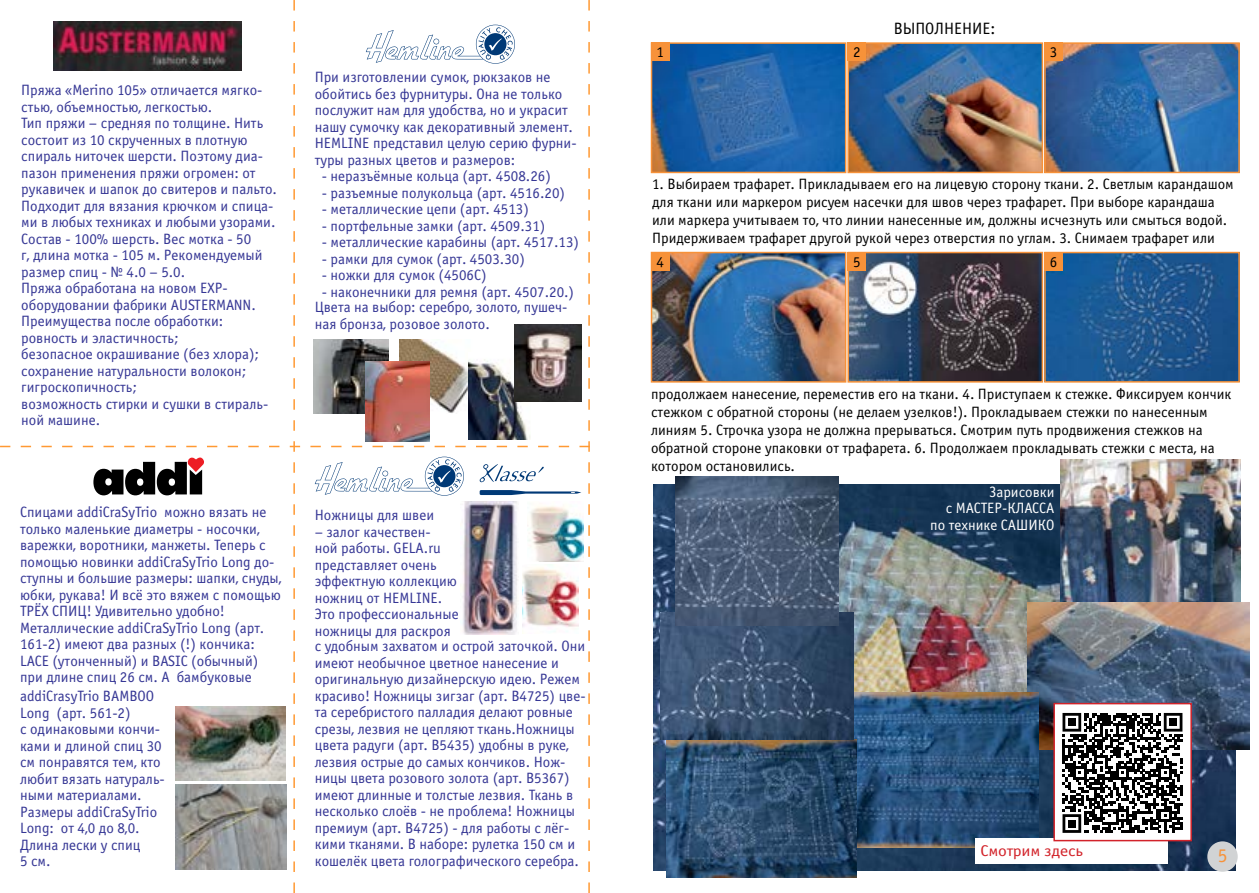
<style>
.page{position:relative;width:1259px;height:893px;background:#fff}
.page>*{position:absolute;margin:0;border:0;box-sizing:border-box;transform-origin:0 0}
.t1{font:19.5px "Officina Sans C";color:#f79239}
.t2{font:16.5px "Officina Sans C";color:#000}
.t3{font:15.6px "Officina Sans C";letter-spacing:-.01em;color:#d2232a;scale:1.13 1}
.t4{font:15px/16.5px "Officina Sans C";color:#363795}
.t5{font:15px/18px "Officina Sans C";color:#000}
.t6{font:15px/16.5px "Officina Sans C";color:#fff;text-align:right}
</style>
<div class="page">
<img style="left:653px;top:484px;width:582px;height:387px">
<div style="left:1207px;top:841px;width:30px;height:31px;background:#d1d3d4;border-radius:50%"></div>
<img style="left:654px;top:45px;width:189px;height:125px">
<div style="left:651px;top:42px;width:195px;height:131px;border:2px solid #f79239"></div>
<img style="left:850px;top:45px;width:190px;height:125px">
<div style="left:847px;top:42px;width:196px;height:131px;border:2px solid #f79239"></div>
<img style="left:1047px;top:45px;width:189px;height:125px">
<div style="left:1044px;top:42px;width:195px;height:131px;border:2px solid #f79239"></div>
<img style="left:654px;top:255px;width:189px;height:125px">
<div style="left:651px;top:252px;width:195px;height:131px;border:2px solid #f79239"></div>
<img style="left:850px;top:255px;width:190px;height:125px">
<div style="left:847px;top:252px;width:196px;height:131px;border:2px solid #f79239"></div>
<img style="left:1047px;top:255px;width:189px;height:125px">
<div style="left:1044px;top:252px;width:195px;height:131px;border:2px solid #f79239"></div>
<div style="left:651px;top:42px;width:18px;height:19px;background:#f79239"></div>
<div style="left:847px;top:42px;width:19px;height:19px;background:#f79239"></div>
<div style="left:1044px;top:42px;width:18px;height:19px;background:#f79239"></div>
<div style="left:651px;top:252px;width:18px;height:18px;background:#f79239"></div>
<div style="left:847px;top:252px;width:19px;height:18px;background:#f79239"></div>
<div style="left:1044px;top:252px;width:18px;height:18px;background:#f79239"></div>
<svg style="left:0;top:0;width:590px;height:893px"></svg>
<img style="left:1061px;top:460px;width:179px;height:142px">
<img style="left:1028px;top:602px;width:221px;height:147px">
<img style="left:853px;top:692px;width:185px;height:155px">
<img style="left:667px;top:739px;width:189px;height:139px">
<img style="left:660px;top:613px;width:193px;height:126px">
<img style="left:675px;top:476px;width:163px;height:150px">
<img style="left:399px;top:339px;width:79px;height:74px">
<img style="left:314px;top:340px;width:74px;height:73px">
<img style="left:366px;top:361px;width:64px;height:80px">
<img style="left:469px;top:352px;width:61px;height:87px">
<img style="left:515px;top:325px;width:66px;height:76px">
<img style="left:460px;top:501px;width:58px;height:134px">
<img style="left:522px;top:564px;width:57px;height:69px">
<img style="left:527px;top:501px;width:56px;height:61px">
<img style="left:175px;top:707px;width:111px;height:73px">
<img style="left:175px;top:785px;width:112px;height:85px">
<div style="left:975px;top:838px;width:192px;height:26px;background:#fff"></div>
<div style="left:1053px;top:703px;width:139px;height:138px;background:#fff;border:2px solid #d2232a"></div>
<svg style="left:1062px;top:713px;width:120px;height:120px"></svg>
<div style="left:1068px;top:718px;width:8px;height:8px;background:#000"></div>
<div style="left:1169px;top:718px;width:8px;height:8px;background:#000"></div>
<div style="left:1068px;top:819px;width:8px;height:8px;background:#000"></div>
<img style="left:53px;top:21px;width:189px;height:49px">
<p class="t4" style="left:21px;top:82px;width:257px">Пряжа «Merino 105» отличается мягко&shy;стью, объемностью, легкостью.<br>Тип пряжи – средняя по толщине. Нить состоит из 10 скрученных в плотную спираль ниточек шерсти. Поэтому диа&shy;пазон применения пряжи огромен: от рукавичек и шапок до свитеров и пальто.<br>Подходит для вязания крючком и спица&shy;ми в любых техниках и любыми узорами.<br>Состав - 100% шерсть. Вес мотка - 50<br>г, длина мотка - 105 м. Рекомендуемый размер спиц - № 4.0 – 5.0.<br>Пряжа обработана на новом EXP&shy;оборудовании фабрики AUSTERMANN.<br>Преимущества после обработки: ровность и эластичность;<br>безопасное окрашивание (без хлора); сохранение натуральности волокон; гигроскопичность;<br>возможность стирки и сушки в стираль&shy;ной машине.</p>
<p class="t4" style="left:315px;top:69px;width:263px">При изготовлении сумок, рюкзаков не обойтись без фурнитуры. Она не только послужит нам для удобства, но и украсит нашу сумочку как декоративный элемент.<br>HEMLINE представил целую серию фурни&shy;туры разных цветов и размеров:</p>
<p class="t4" style="left:322px;top:168px;width:231px">- неразъёмные кольца (арт. 4508.26)</p>
<p class="t4" style="left:322px;top:185px;width:245px">- разъемные полукольца (арт. 4516.20)</p>
<p class="t4" style="left:322px;top:201px;width:209px">- металлические цепи (арт. 4513)</p>
<p class="t4" style="left:322px;top:218px;width:225px">- портфельные замки (арт. 4509.31)</p>
<p class="t4" style="left:322px;top:234px;width:259px">- металлические карабины (арт. 4517.13)</p>
<p class="t4" style="left:322px;top:251px;width:205px">- рамки для сумок (арт. 4503.30)</p>
<p class="t4" style="left:322px;top:267px;width:166px">- ножки для сумок (4506C)</p>
<p class="t4" style="left:322px;top:284px;width:254px">- наконечники для ремня (арт. 4507.20.)</p>
<p class="t4" style="left:315px;top:299px;width:254px">Цвета на выбор: серебро, золото, пушеч&shy;ная бронза, розовое золото.</p>
<p class="t4" style="left:20px;top:504px;width:263px">Спицами addiCraSyTrio можно вязать не только маленькие диаметры - носочки, варежки, воротники, манжеты. Теперь с помощью новинки addiCraSyTrio Long до&shy;ступны и большие размеры: шапки, снуды, юбки, рукава! И всё это вяжем с помощью ТРЁХ СПИЦ! Удивительно удобно!<br>Металлические addiCraSyTrio Long (арт.<br>161-2) имеют два разных (!) кончика:<br>LACE (утонченный) и BASIC (обычный) при длине спиц 26 см. А бамбуковые</p>
<p class="t4" style="left:315px;top:507px;width:121px">Ножницы для швеи</p>
<p class="t4" style="left:315px;top:524px;width:145px">– залог качествен-<br>ной работы. GELA.ru представляет очень эффектную коллекцию ножниц от HEMLINE.<br>Это профессиональные ножницы для раскроя</p>
<p class="t4" style="left:315px;top:638px;width:272px">с удобным захватом и острой заточкой. Они имеют необычное цветное нанесение и оригинальную дизайнерскую идею. Режем красиво! Ножницы зигзаг (арт. B4725) цве&shy;та серебристого палладия делают ровные срезы, лезвия не цепляют ткань.Ножницы цвета радуги (арт. B5435) удобны в руке, лезвия острые до самых кончиков. Нож&shy;ницы цвета розового золота (арт. B5367) имеют длинные и толстые лезвия. Ткань в несколько слоёв - не проблема! Ножницы премиум (арт. B4725) - для работы с лёг&shy;кими тканями. В наборе: рулетка 150 см и кошелёк цвета голографического серебра.</p>
<p class="t4" style="left:20px;top:688px;width:146px">addiCrasyTrio BAMBOO<br>Long (арт. 561-2)<br>с одинаковыми кончи&shy;ками и длиной спиц 30 см понравятся тем, кто любит вязать натураль&shy;ными материалами.<br>Размеры addiCraSyTrio<br>Long: от 4,0 до 8,0.<br>Длина лески у спиц<br>5 см.</p>
<p class="t2" style="left:893px;top:20px;width:103px">ВЫПОЛНЕНИЕ:</p>
<p class="t5" style="left:656px;top:43px;width:9px">1</p>
<p class="t5" style="left:853px;top:43px;width:9px">2</p>
<p class="t5" style="left:1050px;top:43px;width:9px">3</p>
<p class="t5" style="left:652px;top:175px;width:583px">1. Выбираем трафарет. Прикладываем его на лицевую сторону ткани. 2. Светлым карандашом для ткани или маркером рисуем насечки для швов через трафарет. При выборе карандаша или маркера учитываем то, что линии нанесенные им, должны исчезнуть или смыться водой.<br>Придерживаем трафарет другой рукой через отверстия по углам. 3. Снимаем трафарет или</p>
<p class="t5" style="left:656px;top:253px;width:9px">4</p>
<p class="t5" style="left:853px;top:253px;width:9px">5</p>
<p class="t5" style="left:1050px;top:253px;width:9px">6</p>
<p class="t5" style="left:651px;top:385px;width:582px">продолжаем нанесение, переместив его на ткани. 4. Приступаем к стежке. Фиксируем кончик стежком с обратной стороны (не делаем узелков!). Прокладываем стежки по нанесенным линиям 5. Строчка узора не должна прерываться. Смотрим путь продвижения стежков на обратной стороне упаковки от трафарета. 6. Продолжаем прокладывать стежки с места, на котором остановились.</p>
<p class="t6" style="left:930px;top:484px;width:126px">Зарисовки<br>с МАСТЕР-КЛАССА по технике САШИКО</p>
<p class="t3" style="left:980px;top:842px;width:93px">Смотрим здесь</p>
<h1 class="t1" style="left:1217px;top:845px;width:11px">5</h1>
</div>
